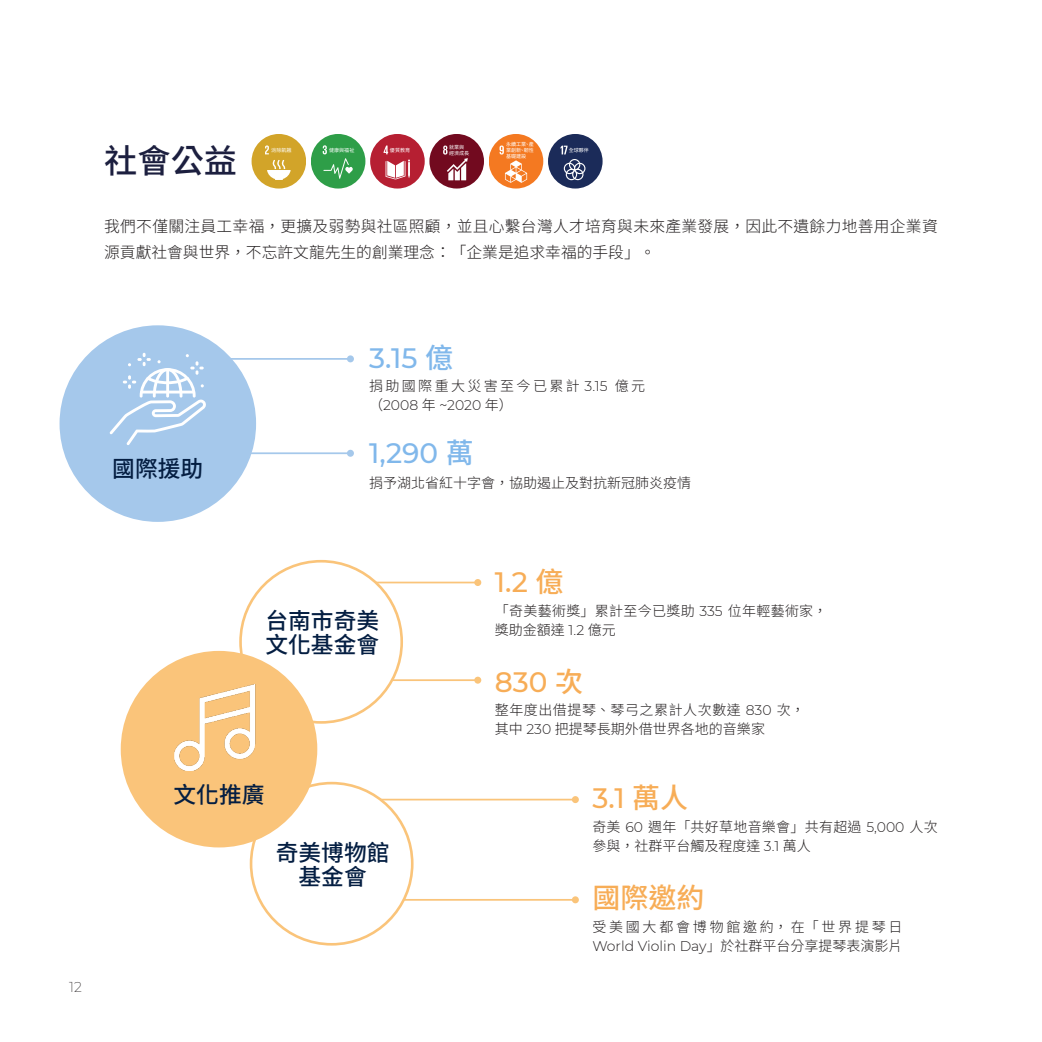
<style>
.page{position:relative;width:1042px;height:1042px;background:#fff}
.page>*{position:absolute;margin:0;border:0;box-sizing:border-box;transform-origin:0 0}
.t1{font:500 33.25px "Source Han Sans TC";color:#1c1f3f}
.t2{font:500 28px "Montserrat";color:#f7ad57}
.t3{font:500 28px "Montserrat";color:#81b8eb}
.t4{font:500 28px "Source Han Sans TC";color:#f7ad57}
.t5{font:500 22.75px/24.5px "Source Han Sans TC";color:#041e42}
.t6{font:300 15.75px/26.2px "Source Han Sans TC";letter-spacing:.02em;color:#231f20}
.t7{font:300 14px/19.2px "Source Han Sans TC";letter-spacing:.02em;color:#231f20}
.t8{font:300 14px/19.2px "Source Han Sans TC";color:#231f20}
.t9{font:300 14px "Montserrat";color:#231f20}
.t10{font:300 14px "Source Han Sans TC";letter-spacing:.17em;color:#231f20}
.t11{font:300 14px "Source Han Sans TC";letter-spacing:.195em;color:#231f20}
.t12{font:200 14px "Montserrat";color:#231f20}
.t13{font:5.08px/6.1px "Noto Sans CJ Ktc";color:#fff}
.s1{font-family:"Source Han Sans TC"}
.s2{font-family:"Montserrat"}
</style>
<div class="page">
<div style="left:370px;top:134px;width:55px;height:55px;background:#b61f32;border-radius:27px"></div>
<svg style="left:383px;top:146px;width:27px;height:33px"></svg>
<div style="left:429px;top:134px;width:55px;height:55px;background:#720a1f;border-radius:27px"></div>
<svg style="left:443px;top:146px;width:25px;height:34px"></svg>
<div style="left:489px;top:134px;width:54px;height:55px;background:#f47921;border-radius:27px"></div>
<svg style="left:499px;top:146px;width:28px;height:37px"></svg>
<div style="left:548px;top:134px;width:54px;height:55px;background:#1b2b59;border-radius:27px"></div>
<svg style="left:560px;top:146px;width:25px;height:34px"></svg>
<div style="left:311px;top:134px;width:54px;height:55px;background:#2e9e48;border-radius:27px"></div>
<svg style="left:323px;top:145px;width:30px;height:34px"></svg>
<div style="left:252px;top:134px;width:54px;height:55px;background:#d2a429;border-radius:27px"></div>
<svg style="left:265px;top:145px;width:4px;height:9px"></svg>
<svg style="left:267px;top:160px;width:24px;height:20px"></svg>
<hr style="left:379px;top:679px;width:99px;height:2px;background:#fac47a">
<div style="left:474px;top:677px;width:7px;height:7px;background:#fac47a;border-radius:50%"></div>
<hr style="left:360px;top:582px;width:118px;height:1px;background:#fac47a">
<div style="left:474px;top:579px;width:7px;height:7px;background:#fac47a;border-radius:50%"></div>
<hr style="left:324px;top:799px;width:251px;height:1px;background:#fac47a">
<div style="left:572px;top:796px;width:7px;height:7px;background:#fac47a;border-radius:50%"></div>
<hr style="left:351px;top:899px;width:224px;height:1px;background:#fac47a">
<div style="left:572px;top:896px;width:7px;height:7px;background:#fac47a;border-radius:50%"></div>
<div style="left:240px;top:561px;width:162px;height:161px;background:#fff;border-radius:50%"></div>
<div style="left:251px;top:783px;width:161px;height:161px;background:#fff;border-radius:50%"></div>
<div style="left:250px;top:782px;width:163px;height:163px;border:3px solid #fac47a;border-radius:50%"></div>
<div style="left:60px;top:325px;width:196px;height:197px;background:#a5c8eb;border-radius:50%"></div>
<div style="left:121px;top:651px;width:196px;height:196px;background:#fac47a;border-radius:50%"></div>
<hr style="left:210px;top:358px;width:140px;height:2px;background:#a5c8eb">
<div style="left:347px;top:355px;width:7px;height:7px;background:#a5c8eb;border-radius:50%"></div>
<hr style="left:210px;top:452px;width:140px;height:2px;background:#a5c8eb">
<div style="left:347px;top:450px;width:7px;height:7px;background:#a5c8eb;border-radius:50%"></div>
<svg style="left:110px;top:353px;width:96px;height:92px"></svg>
<img style="left:174px;top:685px;width:82px;height:85px">
<h1 class="t1" style="left:104px;top:142px;width:135px">社會公益</h1>
<p class="t13" style="left:390px;top:147px;width:22px">優質教育</p>
<p class="t13" style="left:449px;top:144px;width:22px">就業與經濟成長</p>
<p class="t13" style="left:506px;top:141px;width:29px;text-align:justify">永續工業、產業創新、韌性基礎建設</p>
<p class="t13" style="left:271px;top:147px;width:22px">消除飢餓</p>
<p class="t13" style="left:329px;top:147px;width:27px">健康與福祉</p>
<p class="t13" style="left:569px;top:147px;width:22px">全球夥伴</p>
<p class="t6" style="left:104px;top:213px;width:835px">我們不僅關注員工幸福，更擴及弱勢與社區照顧，並且心繫台灣人才培育與未來產業發展，因此不遺餘力地善用企業資源貢獻社會與世界，不忘許文龍先生的創業理念：「企業是追求幸福的手段」。</p>
<p class="t12" style="left:69px;top:977px;width:14px">12</p>
<h2 class="t3" style="left:369px;top:338px;width:85px">3.15 <span class="s1">億</span></h2>
<h3 class="t5" style="left:112px;top:457px;width:92px">國際援助</h3>
<p class="t10" style="left:369px;top:378px;width:278px">捐助國際重大災害至今已累計 <span class="s2">3.15</span> 億元</p>
<p class="t9" style="left:369px;top:396px;width:145px"><span class="s1">（</span>2008 <span class="s1">年</span> ~2020 <span class="s1">年）</span></p>
<h2 class="t3" style="left:369px;top:434px;width:106px">1,290 <span class="s1">萬</span></h2>
<p class="t8" style="left:369px;top:473px;width:323px">捐予湖北省紅十字會，協助遏止及對抗新冠肺炎疫情</p>
<h3 class="t5" style="left:265px;top:608px;width:115px">台南市奇美文化基金會</h3>
<h2 class="t2" style="left:495px;top:562px;width:70px">1.2 <span class="s1">億</span></h2>
<p class="t7" style="left:495px;top:602px;width:334px">「奇美藝術獎」累計至今已獎助 <span class="s2">335</span> 位年輕藝術家，獎助金額達 <span class="s2">1.2</span> 億元</p>
<h2 class="t2" style="left:495px;top:662px;width:90px">830 <span class="s1">次</span></h2>
<p class="t8" style="left:495px;top:701px;width:312px">整年度出借提琴、琴弓之累計人次數達 <span class="s2">830</span> 次，其中 <span class="s2">230</span> 把提琴長期外借世界各地的音樂家</p>
<h3 class="t5" style="left:173px;top:783px;width:92px">文化推廣</h3>
<h3 class="t5" style="left:276px;top:841px;width:115px;text-align:center">奇美博物館基金會</h3>
<h2 class="t2" style="left:592px;top:779px;width:97px">3.1 <span class="s1">萬人</span></h2>
<p class="t7" style="left:592px;top:817px;width:347px">奇美 <span class="s2">60</span> 週年「共好草地音樂會」共有超過 <span class="s2">5,000</span> 人次參與，社群平台觸及程度達 <span class="s2">3.1</span> 萬人</p>
<h2 class="t4" style="left:592px;top:882px;width:113px">國際邀約</h2>
<p class="t11" style="left:592px;top:919px;width:312px">受美國大都會博物館邀約，在「世界提琴日</p>
<p class="t9" style="left:592px;top:936px;width:312px">World Violin Day<span class="s1">」於社群平台分享提琴表演影片</span></p>
</div>
